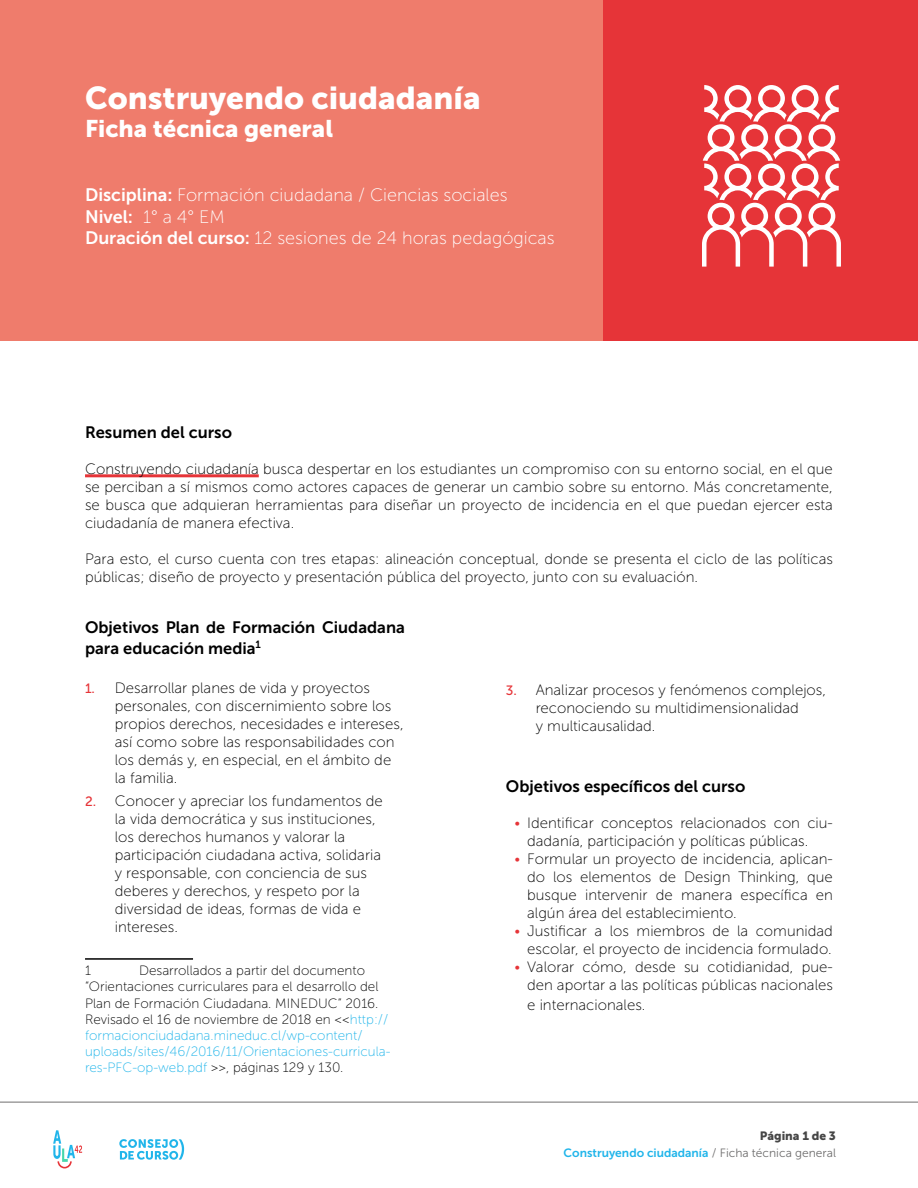
<style>
.page{position:relative;width:918px;height:1188px;background:#fff}
.page>*{position:absolute;margin:0;border:0;box-sizing:border-box;transform-origin:0 0}
.t1{font:31.5px "Museo Sans 900";color:#fff}
.t2{font:24px "Museo Sans 900";color:#fff}
.t3{font:18px/21.6px "Museo Sans 100";color:#fff}
.t4{font:16.5px/21px "Museo Sans 700";color:#000}
.t5{font:15px/18px "Museo Sans 100";color:#000}
.t6{font:13.5px/16.2px "Museo Sans 100";color:#020202}
.t7{font:12px "Museo Sans 700";color:#21b5ea}
.t8{font:12px "Museo Sans 900";color:#464646}
.s1{font-family:"Museo Sans 700"}
.s2{font-family:"Museo Sans 500";font-size:13.5px;color:#e63438}
.s3{color:#e63438}
.s4{color:#21b5ea}
.s5{font-family:"Museo Sans 300";color:#706f6f}
</style>
<div class="page">
<svg style="left:53px;top:1130px;width:29px;height:38px"></svg>
<svg style="left:119px;top:1139px;width:65px;height:21px"></svg>
<div style="left:0;top:0;width:603px;height:340px;background:#ef7c6c"></div>
<div style="left:603px;top:0;width:315px;height:340px;background:#e63438"></div>
<hr style="left:0;top:1102px;width:918px;height:1px;background:#706f6f">
<hr style="left:85px;top:474px;width:174px;height:3px;background:#e63438">
<hr style="left:85px;top:958px;width:108px;height:2px;background:#000">
<svg style="left:702px;top:85px;width:139px;height:182px"></svg>
<h1 class="t1" style="left:85px;top:80px;width:397px">Construyendo ciudadanía</h1>
<h2 class="t2" style="left:85px;top:115px;width:250px">Ficha técnica general</h2>
<p class="t3" style="left:85px;top:184px;width:471px"><span class="s1">Disciplina:</span> Formación ciudadana / Ciencias sociales<br><span class="s1">Nivel:</span> 1° a 4° EM<br><span class="s1">Duración del curso:</span> 12 sesiones de 24 horas pedagógicas</p>
<p class="t4" style="left:85px;top:421px;width:148px">Resumen del curso</p>
<p class="t5" style="left:85px;top:460px;width:749px;text-align:justify">Construyendo ciudadanía busca despertar en los estudiantes un compromiso con su entorno social, en el que se perciban a sí mismos como actores capaces de generar un cambio sobre su entorno. Más concretamente, se busca que adquieran herramientas para diseñar un proyecto de incidencia en el que puedan ejercer esta ciudadanía de manera efectiva.</p>
<p class="t5" style="left:85px;top:550px;width:749px">Para esto, el curso cuenta con tres etapas: alineación conceptual, donde se presenta el ciclo de las políticas públicas; diseño de proyecto y presentación pública del proyecto, junto con su evaluación.</p>
<p class="t4" style="left:85px;top:617px;width:321px">Objetivos Plan de Formación Ciudadana para educación media<sup>1</sup></p>
<p class="t5" style="left:115px;top:679px;width:290px;text-indent:-30px"><span class="s2">1.</span> Desarrollar planes de vida y proyectos personales, con discernimiento sobre los propios derechos, necesidades e intereses, así como sobre las responsabilidades con los demás y, en especial, en el ámbito de la familia.</p>
<p class="t5" style="left:115px;top:792px;width:270px;text-indent:-30px"><span class="s2">2.</span> Conocer y apreciar los fundamentos de la vida democrática y sus instituciones, los derechos humanos y valorar la participación ciudadana activa, solidaria y responsable, con conciencia de sus deberes y derechos, y respeto por la diversidad de ideas, formas de vida e intereses.</p>
<p class="t6" style="left:85px;top:963px;width:7px">1</p>
<p class="t5" style="left:536px;top:681px;width:292px;text-indent:-30px"><span class="s2">3.</span> Analizar procesos y fenómenos complejos, reconociendo su multidimensionalidad<br>y multicausalidad.</p>
<p class="t4" style="left:506px;top:776px;width:241px">Objetivos específicos del curso</p>
<p class="t5" style="left:527px;top:814px;width:307px;text-indent:-13px"><span class="s3">•</span> Identificar conceptos relacionados con ciu&shy;dadanía, participación y políticas públicas.</p>
<p class="t5" style="left:527px;top:850px;width:307px;text-align:justify;text-indent:-13px"><span class="s3">•</span> Formular un proyecto de incidencia, aplican&shy;do los elementos de Design Thinking, que busque intervenir de manera específica en algún área del establecimiento.</p>
<p class="t5" style="left:514px;top:922px;width:320px;text-align:right"><span class="s3">•</span> Justificar a los miembros de la comunidad escolar, el proyecto de incidencia formulado.</p>
<p class="t5" style="left:514px;top:958px;width:320px;text-align:right"><span class="s3">•</span> Valorar cómo, desde su cotidianidad, pue&shy;den aportar a las políticas públicas nacionales</p>
<p class="t5" style="left:527px;top:996px;width:120px">e internacionales.</p>
<p class="t6" style="left:85px;top:963px;width:307px;text-indent:54px">Desarrollados a partir del documento “Orientaciones curriculares para el desarrollo del Plan de Formación Ciudadana. MINEDUC” 2016.<br>Revisado el 16 de noviembre de 2018 en &lt;&lt;<span class="s4">http:// formacionciudadana.mineduc.cl/wp-content/ uploads/sites/46/2016/11/Orientaciones-curricula&shy;res-PFC-op-web.pdf</span> &gt;&gt;, páginas 129 y 130.</p>
<p class="t8" style="left:760px;top:1129px;width:78px">Página 1 de 3</p>
<p class="t7" style="left:564px;top:1146px;width:274px">Construyendo ciudadanía <span class="s5">/ Ficha técnica general</span></p>
</div>
